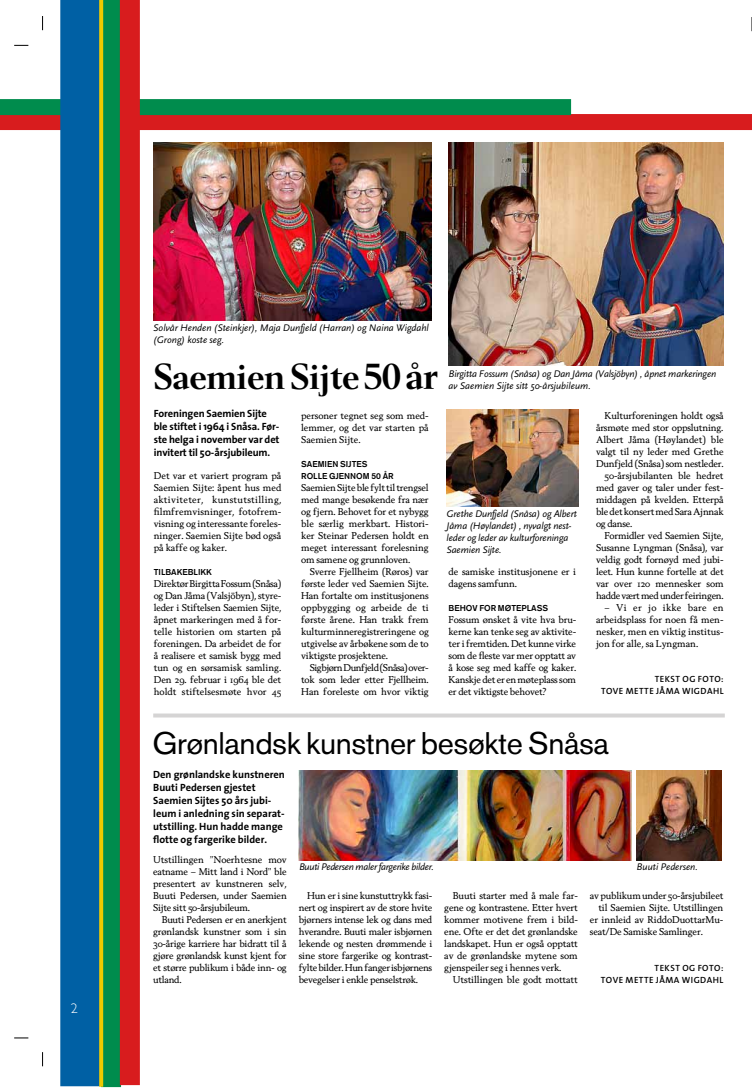
<style>
.page{position:relative;width:752px;height:1089px;background:#fff}
.page>*{position:absolute;margin:0;border:0;box-sizing:border-box;transform-origin:0 0}
.t1{font:700 36px "Berling Nova Display Pro";letter-spacing:-.015em;color:#000}
.t2{font:31px "Akzidenz Grotesk BE";letter-spacing:-.015em;color:#000}
.t3{font:300 14px "Gill Sans Std";color:#fff}
.t4{font:700 10.5px/13px "The Sans";color:#000}
.t5{font:italic 10px/12px "Scala Sans";letter-spacing:-.01em;color:#000}
.t6{font:italic 10px "Scala Sans";letter-spacing:-.03em;color:#000}
.t7{font:9.5px/12px "Berling Nova Text Regular Os F";letter-spacing:-.015em;color:#000;text-align:justify}
.t8{font:600 9px/11.6px "The Sans";letter-spacing:.05em;color:#000;text-align:right}
.t9{font:500 8.5px/12px "Akzidenz Grotesk BE";color:#000}
.s1{font-size:38px}
</style>
<div class="page">
<div style="left:0;top:114px;width:751px;height:16px;background:#d81c1e"></div>
<div style="left:0;top:99px;width:570px;height:16px;background:#008c4d"></div>
<svg style="left:751px;top:17px;width:1px;height:14px"></svg>
<svg style="left:14px;top:45px;width:14px;height:1px"></svg>
<svg style="left:42px;top:16px;width:1px;height:14px"></svg>
<svg style="left:42px;top:1052px;width:1px;height:14px"></svg>
<svg style="left:14px;top:1037px;width:14px;height:1px"></svg>
<div style="left:101px;top:0;width:20px;height:1087px;background:#008c4d"></div>
<div style="left:60px;top:0;width:40px;height:1086px;background:#0060a4"></div>
<div style="left:120px;top:0;width:20px;height:1085px;background:#d81c1e"></div>
<svg style="left:99px;top:0;width:4px;height:1086px;fill:#eeca00"></svg>
<img style="left:448px;top:143px;width:275px;height:223px">
<img style="left:446px;top:409px;width:132px;height:97px">
<img style="left:154px;top:143px;width:277px;height:177px">
<img style="left:298px;top:770px;width:333px;height:90px">
<svg style="left:153px;top:713px;width:571px;height:4px;fill:#d5d4d4"></svg>
<img style="left:636px;top:770px;width:85px;height:90px">
<h3 class="t3" style="left:71px;top:1000px;width:8px">2</h3>
<p class="t5" style="left:153px;top:322px;width:277px">Solvår Henden (Steinkjer), Maja Dunfjeld (Harran) og Naina Wigdahl (Grong) koste seg.</p>
<h1 class="t1" style="left:153px;top:354px;width:286px">Saemien Sijte 50 <span class="s1">år</span></h1>
<p class="t5" style="left:448px;top:368px;width:269px">Birgitta Fossum (Snåsa) og Dan Jåma (Valsjöbyn) , åpnet markeringen av Saemien Sijte sitt 50-årsjubileum.</p>
<p class="t4" style="left:154px;top:407px;width:127px">Foreningen Saemien Sijte ble stiftet i 1964 i Snåsa. Før&shy;ste helga i november var det invitert til 50-årsjubileum.</p>
<p class="t7" style="left:154px;top:469px;width:129px">Det var et variert program på Saemien Sijte: åpent hus med aktiviteter, kunstutstilling, filmfremvisninger, fotofrem&shy;visning og interessante foreles&shy;ninger. Saemien Sijte bød også på kaffe og kaker.</p>
<p class="t9" style="left:154px;top:566px;width:60px">TILBAKEBLIKK</p>
<p class="t7" style="left:154px;top:577px;width:129px">Direktør Birgitta Fossum (Snåsa) og Dan Jåma (Valsjöbyn), styre&shy;leder i Stiftelsen Saemien Sijte, åpnet markeringen med å for&shy;telle historien om starten på foreningen. Da arbeidet de for å realisere et samisk bygg med tun og en sørsamisk samling.<br>Den 29. februar i 1964 ble det holdt stiftelsesmøte hvor 45</p>
<p class="t7" style="left:301px;top:409px;width:129px">personer tegnet seg som med&shy;lemmer, og det var starten på Saemien Sijte.</p>
<p class="t9" style="left:301px;top:458px;width:94px">SAEMIEN SIJTES<br>ROLLE GJENNOM 50 ÅR</p>
<p class="t7" style="left:301px;top:481px;width:129px">Saemien Sijte ble fylt til trengsel med mange besøkende fra nær og fjern. Behovet for et nybygg ble særlig merkbart. Histori&shy;ker Steinar Pedersen holdt en meget interessant forelesning om samene og grunnloven.</p>
<p class="t7" style="left:301px;top:565px;width:129px;text-indent:9px">Sverre Fjellheim (Røros) var første leder ved Saemien Sijte.<br>Han fortalte om institusjonens oppbygging og arbeide de ti første årene. Han trakk frem kulturminneregistreringene og utgivelse av årbøkene som de to viktigste prosjektene.</p>
<p class="t7" style="left:301px;top:661px;width:129px;text-indent:9px">Sigbjørn Dunfjeld (Snåsa) over&shy;tok som leder etter Fjellheim.<br>Han foreleste om hvor viktig</p>
<p class="t5" style="left:446px;top:508px;width:132px">Grethe Dunfjeld (Snåsa) og Albert<br>Jåma (Høylandet) , nyvalgt nest&shy;leder og leder av kulturforeninga<br>Saemien Sijte.</p>
<p class="t7" style="left:448px;top:565px;width:129px">de samiske institusjonene er i dagens samfunn.</p>
<p class="t9" style="left:448px;top:602px;width:95px">BEHOV FOR MØTEPLASS</p>
<p class="t7" style="left:448px;top:613px;width:129px">Fossum ønsket å vite hva bru&shy;kerne kan tenke seg av aktivite&shy;ter i fremtiden. Det kunne virke som de fleste var mer opptatt av å kose seg med kaffe og kaker.<br>Kanskje det er en møteplass som er det viktigste behovet?</p>
<p class="t7" style="left:604px;top:409px;width:120px">Kulturforeningen holdt også</p>
<p class="t7" style="left:595px;top:421px;width:129px">årsmøte med stor oppslutning.</p>
<p class="t7" style="left:595px;top:433px;width:129px">Albert Jåma (Høylandet) ble</p>
<p class="t7" style="left:595px;top:445px;width:129px">valgt til ny leder med Grethe</p>
<p class="t7" style="left:595px;top:457px;width:129px">Dunfjeld (Snåsa) som nestleder.</p>
<p class="t7" style="left:604px;top:469px;width:120px">50-årsjubilanten ble hedret</p>
<p class="t7" style="left:595px;top:481px;width:129px">med gaver og taler under fest-</p>
<p class="t7" style="left:595px;top:493px;width:129px">middagen på kvelden. Etterpå</p>
<p class="t7" style="left:595px;top:505px;width:129px">ble det konsert med Sara Ajnnak</p>
<p class="t7" style="left:595px;top:517px;width:38px">og danse.</p>
<p class="t7" style="left:604px;top:529px;width:120px">Formidler ved Saemien Sijte,</p>
<p class="t7" style="left:595px;top:541px;width:129px">Susanne Lyngman (Snåsa), var</p>
<p class="t7" style="left:595px;top:553px;width:129px">veldig godt fornøyd med jubi-</p>
<p class="t7" style="left:595px;top:565px;width:129px">leet. Hun kunne fortelle at det</p>
<p class="t7" style="left:595px;top:577px;width:129px">var over 120 mennesker som</p>
<p class="t7" style="left:595px;top:589px;width:129px">hadde vært med under feiringen.</p>
<p class="t7" style="left:595px;top:601px;width:129px;text-indent:9px">– Vi er jo ikke bare en arbeidsplass for noen få men&shy;nesker, men en viktig institus&shy;jon for alle, sa Lyngman.</p>
<p class="t8" style="left:600px;top:673px;width:124px">TEKST OG FOTO:<br>TOVE METTE JÅMA WIGDAHL</p>
<h2 class="t2" style="left:152px;top:725px;width:458px">Grønlandsk kunstner besøkte Snåsa</h2>
<p class="t4" style="left:153px;top:767px;width:133px">Den grønlandske kunstneren<br>Buuti Pedersen gjestet<br>Saemien Sijtes 50 års jubi&shy;leum i anledning sin separat&shy;utstilling. Hun hadde mange flotte og fargerike bilder.</p>
<p class="t7" style="left:153px;top:853px;width:135px">Utstillingen ”Noerhtesne mov eatname – Mitt land i Nord” ble presentert av kunstneren selv, Buuti Pedersen, under Saemien Sijte sitt 50-årsjubileum.</p>
<p class="t7" style="left:153px;top:913px;width:135px;text-indent:9px">Buuti Pedersen er en anerkjent grønlandsk kunstner som i sin 30-årige karriere har bidratt til å gjøre grønlandsk kunst kjent for et større publikum i både inn- og utland.</p>
<p class="t6" style="left:299px;top:861px;width:136px">Buuti Pedersen maler fargerike bilder.</p>
<p class="t5" style="left:636px;top:861px;width:63px">Buuti Pedersen.</p>
<p class="t7" style="left:589px;top:889px;width:135px">av publikum under 50-årsjubileet</p>
<p class="t7" style="left:598px;top:901px;width:126px">til Saemien Sijte. Utstillingen</p>
<p class="t7" style="left:589px;top:913px;width:135px">er innleid av RiddoDuottarMu-</p>
<p class="t7" style="left:589px;top:925px;width:114px">seat/De Samiske Samlinger.</p>
<p class="t8" style="left:600px;top:961px;width:124px">TEKST OG FOTO:<br>TOVE METTE JÅMA WIGDAHL</p>
<p class="t7" style="left:298px;top:889px;width:135px;text-indent:9px">Hun er i sine kunstuttrykk fasi&shy;nert og inspirert av de store hvite bjørners intense lek og dans med hverandre. Buuti maler isbjørnen lekende og nesten drømmende i sine store fargerike og kontrast&shy;fylte bilder. Hun fanger isbjørnens bevegelser i enkle penselstrøk.</p>
<p class="t7" style="left:444px;top:889px;width:135px;text-indent:9px">Buuti starter med å male far&shy;gene og kontrastene. Etter hvert kommer motivene frem i bild&shy;ene. Ofte er det det grønlandske landskapet. Hun er også opptatt av de grønlandske mytene som gjenspeiler seg i hennes verk.</p>
<p class="t7" style="left:452px;top:973px;width:126px">Utstillingen ble godt mottatt</p>
</div>
